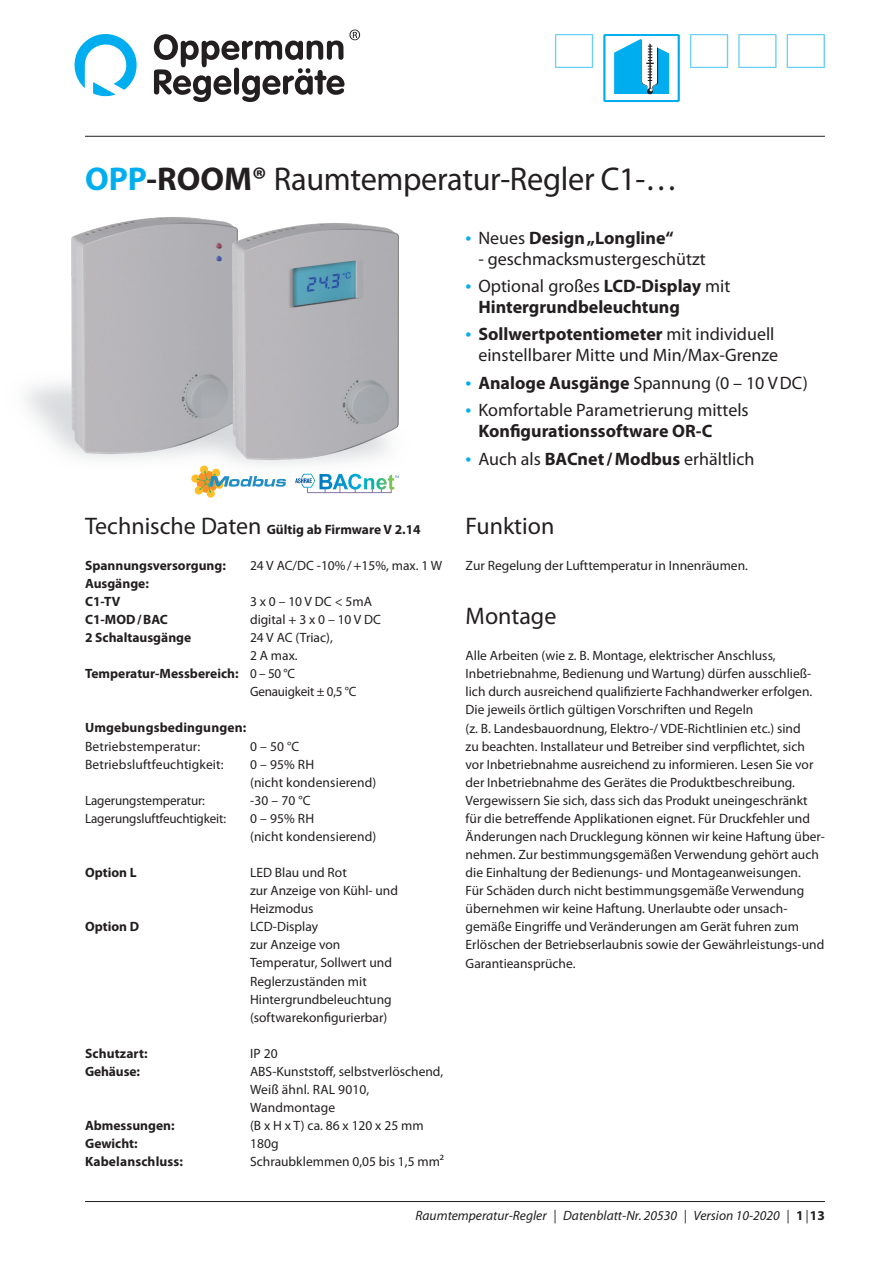
<style>
.page{position:relative;width:893px;height:1263px;background:#fff}
.page>*{position:absolute;margin:0;border:0;box-sizing:border-box;transform-origin:0 0}
.t1{font:33px "Myriad Pro";letter-spacing:-.01em;color:#231f20}
.t2{font:24px "Myriad Pro";color:#231f20}
.t3{font:18px/21px "Myriad Pro";color:#231f20;text-align:right}
.t4{font:700 18px/21px "Myriad Pro";color:#231f20}
.t5{font:13.5px/18.1px "Myriad Pro";color:#231f20}
.t6{font:700 13.5px/18.1px "Myriad Pro";color:#231f20}
.t7{font:italic 13.5px "Myriad Pro";color:#231f20}
.s1{font-weight:700;color:#00aeef}
.s2{font-weight:700}
.s3{font-weight:400;font-size:24px}
.s4{font-weight:400}
.s5{font-weight:400;font-size:21px;color:#00aeef}
.s6{font-size:21px;color:#00aeef}
.s7{font-weight:700;font-style:normal}
</style>
<div class="page">
<hr style="left:85px;top:136px;width:740px;height:1px;background:#231f20">
<svg style="left:74px;top:34px;width:63px;height:62px"></svg>
<svg style="left:154px;top:30px;width:206px;height:72px"></svg>
<svg style="left:690px;top:34px;width:38px;height:34px"></svg>
<svg style="left:555px;top:34px;width:38px;height:34px"></svg>
<svg style="left:738px;top:34px;width:39px;height:34px"></svg>
<svg style="left:787px;top:34px;width:38px;height:34px"></svg>
<svg style="left:603px;top:34px;width:77px;height:68px"></svg>
<div style="left:606px;top:36px;width:71px;height:63px;background:#fff"></div>
<svg style="left:614px;top:37px;width:59px;height:57px"></svg>
<hr style="left:85px;top:1201px;width:740px;height:1px;background:#231f20">
<img style="left:25px;top:217px;width:176px;height:242px">
<img style="left:201px;top:218px;width:198px;height:256px">
<svg style="left:191px;top:466px;width:95px;height:32px"></svg>
<svg style="left:295px;top:474px;width:104px;height:20px"></svg>
<h1 class="t1" style="left:85px;top:159px;width:594px"><span class="s1">OPP</span><span class="s2">-ROOM®</span> Raumtemperatur-Regler C1-…</h1>
<p class="t6" style="left:85px;top:520px;width:337px"><span class="s3">Technische Daten</span> Gültig ab Firmware V 2.14</p>
<p class="t6" style="left:85px;top:556px;width:142px">Spannungsversorgung:</p>
<p class="t5" style="left:250px;top:556px;width:194px">24 V AC/DC -10%/+15%, max. 1 W</p>
<p class="t6" style="left:85px;top:574px;width:65px">Ausgänge:<br>C1-TV</p>
<p class="t5" style="left:250px;top:592px;width:123px">3 x 0 – 10 V DC &lt; 5mA</p>
<p class="t6" style="left:85px;top:610px;width:84px">C1-MOD/BAC</p>
<p class="t5" style="left:250px;top:610px;width:133px">digital + 3 x 0 – 10 V DC</p>
<p class="t6" style="left:85px;top:628px;width:108px">2 Schaltausgänge</p>
<p class="t5" style="left:250px;top:628px;width:84px">24 V AC (Triac),</p>
<p class="t5" style="left:250px;top:646px;width:49px">2 A max.</p>
<p class="t6" style="left:85px;top:664px;width:212px">Temperatur-Messbereich: <span class="s4">0 – 50 °C</span></p>
<p class="t5" style="left:250px;top:682px;width:108px">Genauigkeit ± 0,5 °C</p>
<p class="t6" style="left:85px;top:718px;width:163px">Umgebungsbedingungen:</p>
<p class="t5" style="left:85px;top:737px;width:117px">Betriebstemperatur:</p>
<p class="t5" style="left:250px;top:737px;width:51px">0 – 50 °C</p>
<p class="t5" style="left:85px;top:755px;width:140px">Betriebsluftfeuchtigkeit:</p>
<p class="t5" style="left:250px;top:755px;width:128px">0 – 95% RH<br>(nicht kondensierend)</p>
<p class="t5" style="left:85px;top:791px;width:121px">Lagerungstemperatur:</p>
<p class="t5" style="left:250px;top:791px;width:62px">-30 – 70 °C</p>
<p class="t5" style="left:85px;top:809px;width:143px">Lagerungsluftfeuchtigkeit:</p>
<p class="t5" style="left:250px;top:809px;width:128px">0 – 95% RH<br>(nicht kondensierend)</p>
<p class="t6" style="left:85px;top:863px;width:53px">Option L</p>
<p class="t5" style="left:250px;top:863px;width:150px">LED Blau und Rot<br>zur Anzeige von Kühl- und<br>Heizmodus</p>
<p class="t6" style="left:85px;top:917px;width:56px">Option D</p>
<p class="t5" style="left:250px;top:917px;width:143px">LCD-Display<br>zur Anzeige von<br>Temperatur, Sollwert und<br>Reglerzuständen mit<br>Hintergrundbeleuchtung (softwarekonfigurierbar)</p>
<p class="t6" style="left:85px;top:1044px;width:64px">Schutzart:</p>
<p class="t5" style="left:250px;top:1044px;width:29px">IP 20</p>
<p class="t6" style="left:85px;top:1062px;width:56px">Gehäuse:</p>
<p class="t5" style="left:250px;top:1062px;width:195px">ABS-Kunststoff, selbstverlöschend,<br>Weiß ähnl. RAL 9010,<br>Wandmontage</p>
<p class="t6" style="left:85px;top:1116px;width:91px">Abmessungen:</p>
<p class="t5" style="left:250px;top:1116px;width:175px">(B x H x T) ca. 86 x 120 x 25 mm</p>
<p class="t6" style="left:85px;top:1134px;width:54px">Gewicht:</p>
<p class="t5" style="left:250px;top:1134px;width:30px">180g</p>
<p class="t6" style="left:85px;top:1152px;width:99px">Kabelanschluss:</p>
<p class="t5" style="left:250px;top:1152px;width:196px">Schraubklemmen 0,05 bis 1,5 mm²</p>
<h3 class="t4" style="left:466px;top:227px;width:210px"><span class="s5">•</span> <span class="s4">Neues</span> Design „Longline“</h3>
<h3 class="t3" style="left:478px;top:248px;width:229px">- geschmacksmustergeschützt</h3>
<h3 class="t4" style="left:478px;top:275px;width:253px;text-indent:-13px"><span class="s5">•</span> <span class="s4">Optional großes</span> LCD-Display <span class="s4">mit<br></span>Hintergrundbeleuchtung</h3>
<h3 class="t3" style="left:466px;top:324px;width:314px"><span class="s6">•</span> <span class="s2">Sollwertpotentiometer</span> mit individuell einstellbarer Mitte und Min/Max-Grenze</h3>
<h3 class="t3" style="left:466px;top:372px;width:344px"><span class="s6">•</span> <span class="s2">Analoge Ausgänge</span> Spannung (0 – 10 VDC)</h3>
<h3 class="t3" style="left:478px;top:399px;width:272px;text-align:left;text-indent:-13px"><span class="s6">•</span> Komfortable Parametrierung mittels<br><span class="s2">Konfigurationssoftware OR-C</span></h3>
<h3 class="t3" style="left:466px;top:448px;width:290px"><span class="s6">•</span> Auch als <span class="s2">BACnet/Modbus</span> erhältlich</h3>
<h2 class="t2" style="left:466px;top:511px;width:90px">Funktion</h2>
<p class="t5" style="left:466px;top:556px;width:284px">Zur Regelung der Lufttemperatur in Innenräumen.</p>
<h2 class="t2" style="left:466px;top:601px;width:92px">Montage</h2>
<p class="t5" style="left:466px;top:646px;width:361px">Alle Arbeiten (wie z. B. Montage, elektrischer Anschluss, Inbetriebnahme, Bedienung und Wartung) dürfen ausschließ&shy;lich durch ausreichend qualifizierte Fachhandwerker erfolgen.<br>Die jeweils örtlich gültigen Vorschriften und Regeln<br>(z. B. Landesbauordnung, Elektro-/ VDE-Richtlinien etc.) sind<br>zu beachten. Installateur und Betreiber sind verpflichtet, sich vor Inbetriebnahme ausreichend zu informieren. Lesen Sie vor der Inbetriebnahme des Gerätes die Produktbeschreibung.<br>Vergewissern Sie sich, dass sich das Produkt uneingeschränkt für die betreffende Applikationen eignet. Für Druckfehler und Änderungen nach Drucklegung können wir keine Haftung über&shy;nehmen. Zur bestimmungsgemäßen Verwendung gehört auch die Einhaltung der Bedienungs- und Montageanweisungen.<br>Für Schäden durch nicht bestimmungsgemäße Verwendung übernehmen wir keine Haftung. Unerlaubte oder unsach&shy;gemäße Eingriffe und Veränderungen am Gerät fuhren zum Erlöschen der Betriebserlaubnis sowie der Gewährleistungs-und Garantieansprüche.</p>
<p class="t7" style="left:416px;top:1207px;width:411px">Raumtemperatur-Regler | Datenblatt-Nr. 20530 | Version 10-2020 | <span class="s7">1</span>|<span class="s7">13</span></p>
</div>
